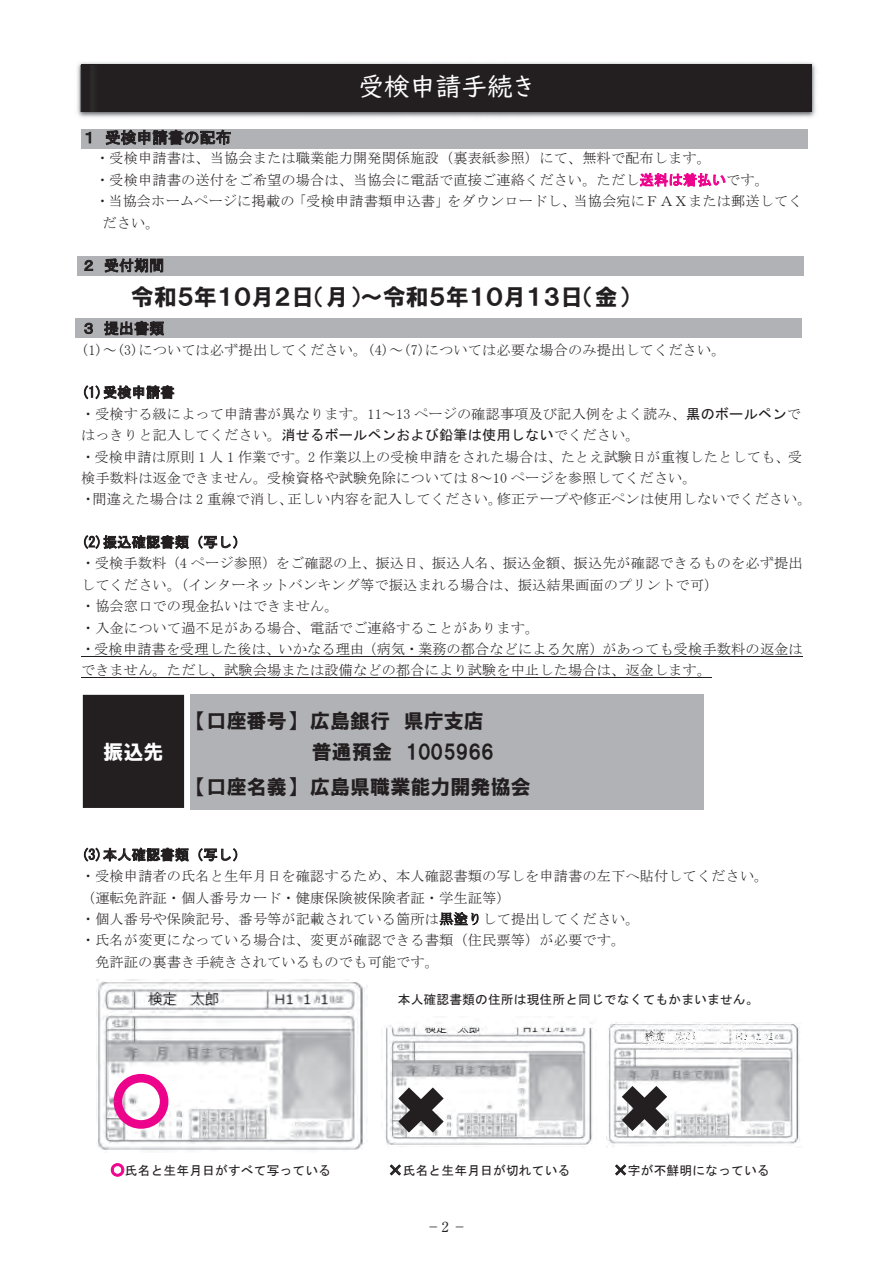
<style>
.page{position:relative;width:893px;height:1263px;background:#fff}
.page>*{position:absolute;margin:0;border:0;box-sizing:border-box;transform-origin:0 0}
.t1{font:25.8px "UD Digi Kyokasho NK R";color:#fff}
.t2{font:22.8px "HGP Soei Kakugothic UB";letter-spacing:.005em;color:#231f20}
.t3{font:20.1px/31.5px "HGP Soei Kakugothic UB";color:#231f20}
.t4{font:20.1px "HGP Soei Kakugothic UB";color:#fff}
.t5{font:15.75px "MS Gothic";letter-spacing:.005em;color:#231f20}
.t6{font:15px "MS Gothic";letter-spacing:.005em;color:#231f20}
.t7{font:14.25px/21.5px "MS Mincho";letter-spacing:.005em;color:#231f20}
.t8{font:14.25px "MS Gothic";letter-spacing:.02em;color:#231f20}
.t9{font:13.8px "Ryumin Pro";color:#231f20}
.t10{font:12.75px "MS Gothic";letter-spacing:.01em;color:#231f20}
.s1{font-family:"MS Gothic";color:#ed028c}
.s2{font-family:"MS Gothic"}
.s3{font-family:"HGS Soei Kakugothic UB";font-size:14.25px;color:#ed028c}
.s4{font-family:"HGS Soei Kakugothic UB";font-size:14.25px}
</style>
<div class="page">
<div style="left:81px;top:129px;width:726px;height:20px;background:#b1b2b6"></div>
<div style="left:77px;top:256px;width:726px;height:19px;background:#b1b2b6"></div>
<div style="left:75px;top:319px;width:726px;height:19px;background:#b1b2b6"></div>
<div style="left:190px;top:694px;width:513px;height:115px;background:#b1b2b6"></div>
<svg style="left:86px;top:132px;width:5px;height:11px"></svg>
<svg style="left:106px;top:130px;width:125px;height:15px"></svg>
<svg style="left:640px;top:173px;width:85px;height:14px"></svg>
<svg style="left:84px;top:260px;width:9px;height:11px"></svg>
<svg style="left:105px;top:258px;width:58px;height:15px"></svg>
<svg style="left:84px;top:323px;width:9px;height:11px"></svg>
<svg style="left:104px;top:321px;width:60px;height:15px"></svg>
<svg style="left:84px;top:385px;width:90px;height:14px"></svg>
<svg style="left:84px;top:535px;width:105px;height:15px"></svg>
<svg style="left:199px;top:536px;width:38px;height:13px"></svg>
<hr style="left:81px;top:656px;width:722px;height:1px;background:#231f20">
<hr style="left:81px;top:677px;width:630px;height:1px;background:#231f20">
<svg style="left:84px;top:848px;width:105px;height:14px"></svg>
<svg style="left:199px;top:848px;width:38px;height:13px"></svg>
<svg style="left:440px;top:912px;width:38px;height:13px"></svg>
<svg style="left:111px;top:1163px;width:13px;height:13px"></svg>
<svg style="left:390px;top:1164px;width:11px;height:11px"></svg>
<svg style="left:615px;top:1164px;width:11px;height:11px"></svg>
<img style="left:96px;top:979px;width:272px;height:171px">
<img style="left:385px;top:1022px;width:208px;height:123px">
<img style="left:607px;top:1022px;width:193px;height:124px">
<div style="left:114px;top:1074px;width:54px;height:55px;border:9px solid #ed028c;border-radius:50%"></div>
<svg style="left:398px;top:1087px;width:46px;height:45px"></svg>
<svg style="left:622px;top:1086px;width:45px;height:45px"></svg>
<div style="left:84px;top:695px;width:99px;height:112px;background:#231f20"></div>
<div style="left:83px;top:695px;width:101px;height:113px;border:1px solid #231f20"></div>
<img style="left:77px;top:62px;width:739px;height:56px">
<div style="left:81px;top:65px;width:731px;height:47px;background:#231f20"></div>
<h1 class="t1" style="left:358px;top:72px;width:177px">受検申請手続き</h1>
<p class="t5" style="left:81px;top:130px;width:152px">１受検申請書の配布</p>
<p class="t7" style="left:95px;top:148px;width:617px">・受検申請書は、当協会または職業能力開発関係施設（裏表紙参照）にて、無料で配布します。</p>
<p class="t7" style="left:95px;top:169px;width:675px">・受検申請書の送付をご希望の場合は、当協会に電話で直接ご連絡ください。ただし<span class="s1">送料は着払い</span>です。</p>
<p class="t7" style="left:95px;top:190px;width:709px">・当協会ホームページに掲載の「受検申請書類申込書」をダウンロードし、当協会宛にＦＡＸまたは郵送してく</p>
<p class="t7" style="left:103px;top:212px;width:58px">ださい。</p>
<p class="t6" style="left:81px;top:258px;width:85px">２受付期間</p>
<h2 class="t2" style="left:131px;top:285px;width:499px">令和５年１０月２日（月）～令和５年１０月１３日（金）</h2>
<p class="t6" style="left:81px;top:321px;width:85px">３提出書類</p>
<p class="t7" style="left:81px;top:339px;width:646px">(1)～(3)については必ず提出してください。(4)～(7)については必要な場合のみ提出してください。</p>
<p class="t8" style="left:81px;top:385px;width:95px">(1)受検申請書</p>
<p class="t7" style="left:81px;top:403px;width:732px">・受検する級によって申請書が異なります。11～13 ページの確認事項及び記入例をよく読み、<span class="s2">黒のボールペン</span>ではっきりと記入してください。<span class="s2">消せるボールペンおよび鉛筆は使用しない</span>でください。<br>・受検申請は原則 1 人 1 作業です。2 作業以上の受検申請をされた場合は、たとえ試験日が重複したとしても、受検手数料は返金できません。受検資格や試験免除については 8～10 ページを参照してください。<br>・間違えた場合は 2 重線で消し、正しい内容を記入してください。修正テープや修正ペンは使用しないでください。</p>
<p class="t8" style="left:81px;top:535px;width:167px">(2)振込確認書類（写し）</p>
<p class="t7" style="left:81px;top:553px;width:723px">・受検手数料（4 ページ参照）をご確認の上、振込日、振込人名、振込金額、振込先が確認できるものを必ず提出してください。（インターネットバンキング等で振込まれる場合は、振込結果画面のプリントで可）<br>・協会窓口での現金払いはできません。<br>・入金について過不足がある場合、電話でご連絡することがあります。<br>・受検申請書を受理した後は、いかなる理由（病気・業務の都合などによる欠席）があっても受検手数料の返金はできません。ただし、試験会場または設備などの都合により試験を中止した場合は、返金します。</p>
<h3 class="t3" style="left:312px;top:705px;width:183px;text-indent:-115px">【口座番号】 広島銀行 県庁支店普通預金 1005966</h3>
<h3 class="t3" style="left:196px;top:771px;width:336px">【口座名義】 広島県職業能力開発協会</h3>
<h3 class="t4" style="left:103px;top:741px;width:62px">振込先</h3>
<p class="t8" style="left:81px;top:847px;width:167px">(3)本人確認書類（写し）</p>
<p class="t7" style="left:81px;top:865px;width:689px">・受検申請者の氏名と生年月日を確認するため、本人確認書類の写しを申請書の左下へ貼付してください。</p>
<p class="t7" style="left:81px;top:887px;width:431px">（運転免許証・個人番号カード・健康保険被保険者証・学生証等）</p>
<p class="t7" style="left:81px;top:908px;width:560px">・個人番号や保険記号、番号等が記載されている箇所は黒塗りして提出してください。</p>
<p class="t7" style="left:81px;top:929px;width:546px">・氏名が変更になっている場合は、変更が確認できる書類（住民票等）が必要です。</p>
<p class="t7" style="left:95px;top:951px;width:345px">免許証の裏書き手続きされているものでも可能です。</p>
<p class="t10" style="left:398px;top:993px;width:362px">本人確認書類の住所は現住所と同じでなくてもかまいません。</p>
<p class="t10" style="left:111px;top:1164px;width:222px"><span class="s3">〇</span>氏名と生年月日がすべて写っている</p>
<p class="t10" style="left:388px;top:1164px;width:184px"><span class="s4">×</span>氏名と生年月日が切れている</p>
<p class="t10" style="left:613px;top:1164px;width:158px"><span class="s4">×</span>字が不鮮明になっている</p>
<p class="t9" style="left:426px;top:1216px;width:42px">－2－</p>
</div>
